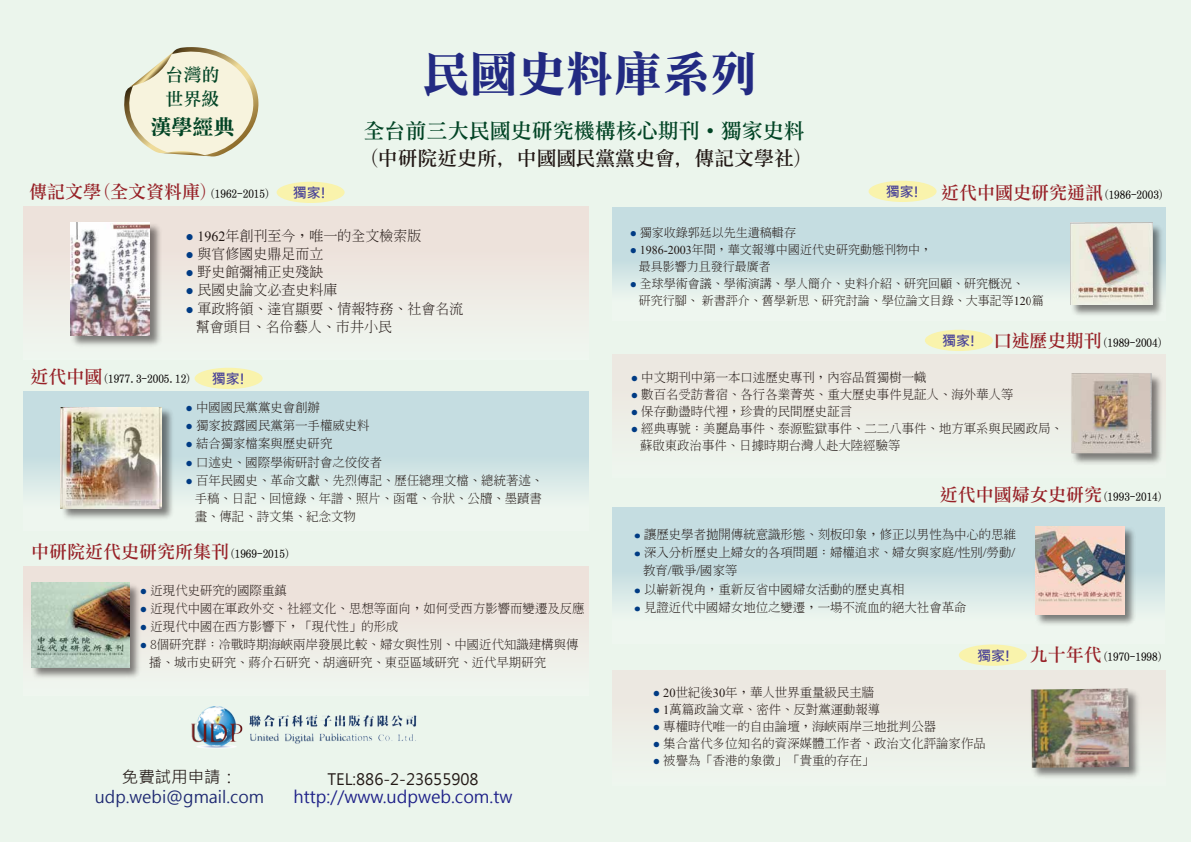
<style>
.page{position:relative;width:1191px;height:842px;background:#ebf5ec}
.page>*{position:absolute;margin:0;border:0;box-sizing:border-box;transform-origin:0 0}
.t1{font:48px "DF Li Song W7 WIN BF";color:#222a82}
.t2{font:21px "DF Li Song W5 WIN BF";color:#024425}
.t3{font:21px "DF Li Song W7 WIN BF";color:#024425}
.t4{font:19.8px "DF Li Song W5 WIN BF";color:#221815}
.t5{font:18px "DF Li Song W5 WIN BF";color:#972127}
.t6{font:18px/24.5px "DF Li Song W5 WIN BF";color:#024425}
.t7{font:16.8px "Microsoft Jheng Hei";color:#1d2088}
.t8{font:16.5px "Microsoft Jheng Hei";color:#1e2972}
.t9{font:16.5px "Microsoft Jheng Hei";color:#221815}
.t10{font:15.6px "Microsoft Jheng Hei";color:#221815}
.t11{font:300 14px/18.2px "Adobe Ming Std";color:#221815}
.t12{font:700 14px "Microsoft Jheng Hei";color:#4b4498}
.t13{font:300 12.4px/18.2px "Adobe Ming Std";color:#221815}
.t14{font:300 12px/17px "Adobe Ming Std";color:#221815}
.t15{font:11.2px "DF Li Song W5 WIN BF";color:#040000}
.s1{font-size:11.2px;color:#040000}
.s2{font-size:18px;color:#972127}
.s3{font-family:"Times New Roman";font-weight:400;color:#003b84}
.s4{font-family:"Times New Roman";font-weight:400}
.s5{font-family:"Times New Roman";font-weight:400;font-size:10.9px;color:#003b84}
</style>
<div class="page">
<div style="left:24px;top:206px;width:565px;height:154px;background:#eee9e2"></div>
<div style="left:24px;top:391px;width:565px;height:140px;background:linear-gradient(to bottom,#b8d5dd,#eef6ef)"></div>
<div style="left:24px;top:566px;width:565px;height:129px;background:#eee9e2"></div>
<img style="left:58px;top:404px;width:118px;height:118px">
<img style="left:61px;top:407px;width:101px;height:101px">
<img style="left:28px;top:582px;width:115px;height:99px">
<img style="left:31px;top:583px;width:98px;height:84px">
<img style="left:68px;top:222px;width:96px;height:132px">
<img style="left:71px;top:222px;width:79px;height:113px">
<div style="left:612px;top:207px;width:553px;height:113px;background:linear-gradient(to bottom,#b8d5dd,#eef6ef)"></div>
<div style="left:612px;top:508px;width:552px;height:135px;background:linear-gradient(to bottom,#b8d5dd,#eef6ef)"></div>
<div style="left:612px;top:355px;width:553px;height:122px;background:#edede5"></div>
<div style="left:612px;top:670px;width:553px;height:115px;background:#edede5"></div>
<img style="left:1032px;top:354px;width:134px;height:270px">
<img style="left:1071px;top:373px;width:80px;height:80px">
<img style="left:1032px;top:523px;width:106px;height:105px">
<img style="left:1035px;top:526px;width:89px;height:89px">
<img style="left:1030px;top:207px;width:136px;height:113px">
<img style="left:1071px;top:223px;width:81px;height:82px">
<img style="left:1033px;top:690px;width:106px;height:87px">
<img style="left:1030px;top:688px;width:99px;height:80px">
<svg style="left:124px;top:47px;width:135px;height:110px"></svg>
<img style="left:191px;top:707px;width:226px;height:41px">
<div style="left:277px;top:182px;width:67px;height:21px;background:#f9f3ac;border-radius:50%"></div>
<div style="left:195px;top:368px;width:67px;height:21px;background:#f9f3ac;border-radius:50%"></div>
<div style="left:868px;top:181px;width:68px;height:21px;background:#f9f3ac;border-radius:50%"></div>
<div style="left:925px;top:330px;width:67px;height:21px;background:#f9f3ac;border-radius:50%"></div>
<div style="left:959px;top:644px;width:67px;height:22px;background:#f9f3ac;border-radius:50%"></div>
<h3 class="t6" style="left:165px;top:62px;width:55px">台灣的世界級</h3>
<h2 class="t3" style="left:150px;top:116px;width:85px">漢學經典</h2>
<h3 class="t5" style="left:29px;top:183px;width:243px">傳記文學(全文資料庫)<span class="s1">(1962-2015)</span></h3>
<p class="t12" style="left:293px;top:184px;width:36px">獨家!</p>
<h1 class="t1" style="left:422px;top:49px;width:337px">民國史料庫系列</h1>
<h2 class="t2" style="left:364px;top:120px;width:442px">全台前三大民國史研究機構核心期刊˙獨家史料</h2>
<h3 class="t4" style="left:368px;top:149px;width:437px">(中研院近史所, 中國國民黨黨史會, 傳記文學社)</h3>
<p class="t12" style="left:885px;top:183px;width:36px">獨家!</p>
<p class="t15" style="left:941px;top:189px;width:225px"><span class="s2">近代中國史研究通訊</span>(1986-2003)</p>
<p class="t11" style="left:185px;top:226px;width:237px"><span class="s3">●</span> <span class="s4">1962</span>年創刊至今，唯一的全文檢索版</p>
<p class="t11" style="left:185px;top:244px;width:139px"><span class="s3">●</span> 與官修國史鼎足而立</p>
<p class="t11" style="left:185px;top:262px;width:139px"><span class="s3">●</span> 野史館彌補正史殘缺</p>
<p class="t11" style="left:185px;top:281px;width:153px"><span class="s3">●</span> 民國史論文必查史料庫</p>
<p class="t11" style="left:196px;top:299px;width:269px;text-indent:-10px"><span class="s3">●</span> 軍政將領、達官顯要、情報特務、社會名流幫會頭目、名伶藝人、市井小民</p>
<p class="t15" style="left:31px;top:373px;width:163px"><span class="s2">近代中國</span>(1977.3-2005.12)</p>
<p class="t12" style="left:212px;top:370px;width:36px">獨家!</p>
<p class="t13" style="left:185px;top:398px;width:136px"><span class="s3">●</span> 中國國民黨黨史會創辦</p>
<p class="t13" style="left:185px;top:416px;width:186px"><span class="s3">●</span> 獨家披露國民黨第一手權威史料</p>
<p class="t13" style="left:185px;top:434px;width:148px"><span class="s3">●</span> 結合獨家檔案與歷史研究</p>
<p class="t13" style="left:185px;top:453px;width:198px"><span class="s3">●</span> 口述史、國際學術研討會之佼佼者</p>
<p class="t13" style="left:195px;top:471px;width:350px;text-align:justify;text-indent:-9px"><span class="s3">●</span> 百年民國史、革命文獻、先烈傳記、歷任總理文檔、總統著述、手稿、日記、回憶錄、年譜、照片、函電、令狀、公牘、墨蹟書畫、傳記、詩文集、紀念文物</p>
<h3 class="t5" style="left:31px;top:542px;width:261px">中研院近代史研究所集刊<span class="s1">(1969-2015)</span></h3>
<p class="t13" style="left:140px;top:580px;width:148px"><span class="s3">●</span> 近現代史研究的國際重鎮</p>
<p class="t13" style="left:140px;top:599px;width:446px"><span class="s3">●</span> 近現代中國在軍政外交、社經文化、思想等面向，如何受西方影響而變遷及反應</p>
<p class="t13" style="left:140px;top:617px;width:260px"><span class="s3">●</span> 近現代中國在西方影響下，「現代性」的形成</p>
<p class="t13" style="left:149px;top:635px;width:431px;text-indent:-9px"><span class="s3">●</span> 8個研究群：冷戰時期海峽兩岸發展比較、婦女與性別、中國近代知識建構與傳播、城市史研究、蔣介石研究、胡適研究、東亞區域研究、近代早期研究</p>
<h3 class="t9" style="left:122px;top:766px;width:117px">免費試用申請：</h3>
<p class="t10" style="left:327px;top:769px;width:153px">TEL:886-2-23655908</p>
<h3 class="t8" style="left:95px;top:786px;width:171px">udp.webi@gmail.com</h3>
<h3 class="t7" style="left:293px;top:786px;width:220px">http://www.udpweb.com.tw</h3>
<p class="t14" style="left:629px;top:223px;width:168px"><span class="s3">●</span> 獨家收錄郭廷以先生遺稿輯存</p>
<p class="t14" style="left:638px;top:240px;width:295px;text-indent:-9px"><span class="s3">●</span> <span class="s4">1986-2003</span>年間，華文報導中國近代史研究動態刊物中，最具影響力且發行最廣者</p>
<p class="t14" style="left:638px;top:274px;width:406px;text-indent:-9px"><span class="s3">●</span> 全球學術會議、學術演講、學人簡介、史料介紹、研究回顧、研究概況、<br>研究行腳、新書評介、舊學新思、研究討論、學位論文目錄、大事記等<span class="s4">120</span>篇</p>
<p class="t12" style="left:942px;top:332px;width:36px">獨家!</p>
<p class="t15" style="left:994px;top:337px;width:171px"><span class="s2">口述歷史期刊</span>(1989-2004)</p>
<p class="t13" style="left:630px;top:368px;width:297px"><span class="s3">●</span> 中文期刊中第一本口述歷史專刊，內容品質獨樹一幟</p>
<p class="t13" style="left:630px;top:385px;width:384px"><span class="s3">●</span> 數百名受訪耆宿、各行各業菁英、重大歷史事件見証人、海外華人等</p>
<p class="t13" style="left:630px;top:402px;width:223px"><span class="s3">●</span> 保存動盪時代裡，珍貴的民間歷史証言</p>
<p class="t13" style="left:640px;top:419px;width:424px;line-height:17px;text-indent:-9px"><span class="s3">●</span> 經典專號：美麗島事件、泰源監獄事件、二二八事件、地方軍系與民國政局、蘇啟東政治事件、日據時期台灣人赴大陸經驗等</p>
<p class="t15" style="left:940px;top:491px;width:225px"><span class="s2">近代中國婦女史研究</span>(1993-2014)</p>
<p class="t13" style="left:633px;top:525px;width:384px"><span class="s5">●</span> 讓歷史學者拋開傳統意識形態、刻板印象，修正以男性為中心的思維</p>
<p class="t13" style="left:643px;top:543px;width:374px;text-indent:-9px"><span class="s5">●</span> 深入分析歷史上婦女的各項問題：婦權追求、婦女與家庭/性別/勞動/教育/戰爭/國家等</p>
<p class="t13" style="left:633px;top:580px;width:272px"><span class="s5">●</span> 以嶄新視角，重新反省中國婦女活動的歷史真相</p>
<p class="t13" style="left:633px;top:598px;width:334px"><span class="s5">●</span> 見證近代中國婦女地位之變遷，一場不流血的絕大社會革命</p>
<p class="t12" style="left:977px;top:647px;width:36px">獨家!</p>
<p class="t13" style="left:652px;top:683px;width:223px"><span class="s3">●</span> <span class="s4">20</span>世紀後<span class="s4">30</span>年，華人世界重量級民主牆</p>
<p class="t13" style="left:652px;top:700px;width:229px"><span class="s3">●</span> <span class="s4">1</span>萬篇政論文章、密件、反對黨運動報導</p>
<p class="t13" style="left:652px;top:717px;width:285px"><span class="s3">●</span> 專權時代唯一的自由論壇，海峽兩岸三地批判公器</p>
<p class="t13" style="left:652px;top:734px;width:334px"><span class="s3">●</span> 集合當代多位知名的資深媒體工作者、政治文化評論家作品</p>
<p class="t13" style="left:652px;top:751px;width:223px"><span class="s3">●</span> 被譽為「香港的象徵」「貴重的存在」</p>
<p class="t15" style="left:1030px;top:651px;width:135px"><span class="s2">九十年代</span>(1970-1998)</p>
</div>
